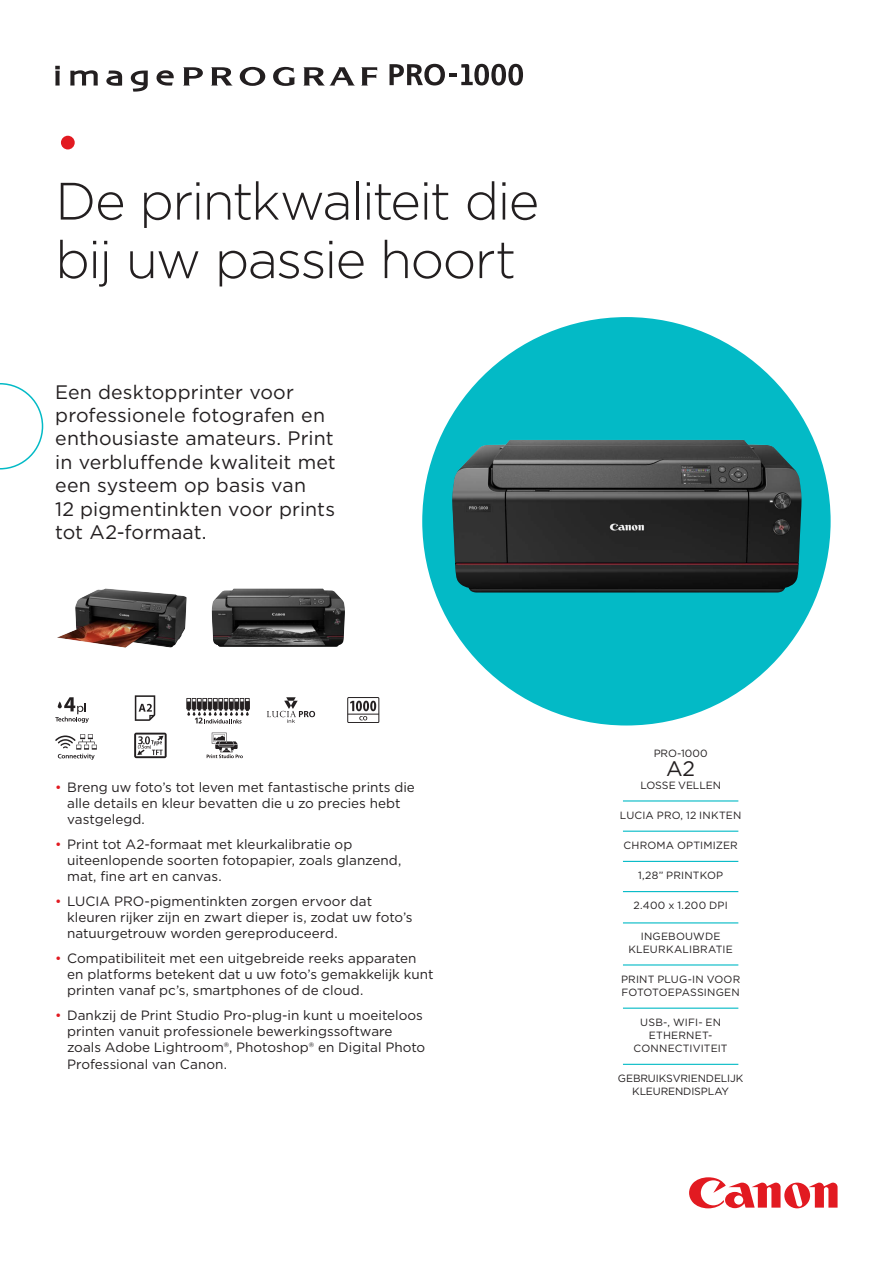
<style>
.page{position:relative;width:893px;height:1263px;background:#fff}
.page>*{position:absolute;margin:0;border:0;box-sizing:border-box;transform-origin:0 0}
.COVER_HEADER_LARGE{font:300 52.5px/58.5px "Gotham";letter-spacing:-.035em;color:#231f20}
.COVER_HEADER_LARGE-2{font:52.5px "Gotham";color:#e21a21}
.BODY{font:21px "Gotham";color:#231f20}
.INTRO{font:19.5px/23.4px "Gotham";letter-spacing:.005em;color:#231f20}
.t1{font:13.5px/16.2px "Gotham";color:#231f20}
.BODY-2{font:10.5px/13px "Gotham";letter-spacing:.01em;color:#231f20;text-align:center}
.BODY-3{font:10.5px/13px "Gotham";letter-spacing:-.01em;color:#231f20;text-align:center}
.s1{color:#e21a21}
</style>
<div class="page">
<div style="left:422px;top:317px;width:409px;height:408px;background:#03bac6;border-radius:50%"></div>
<svg style="left:0;top:383px;width:43px;height:86px"></svg>
<svg style="left:689px;top:1177px;width:148px;height:31px"></svg>
<img style="left:452px;top:440px;width:349px;height:152px">
<svg style="left:389px;top:64px;width:134px;height:22px"></svg>
<svg style="left:183px;top:67px;width:20px;height:19px"></svg>
<svg style="left:211px;top:67px;width:22px;height:19px"></svg>
<svg style="left:240px;top:67px;width:25px;height:19px"></svg>
<svg style="left:273px;top:67px;width:23px;height:19px"></svg>
<svg style="left:303px;top:67px;width:74px;height:19px"></svg>
<svg style="left:55px;top:66px;width:5px;height:20px"></svg>
<svg style="left:70px;top:70px;width:28px;height:16px"></svg>
<svg style="left:106px;top:71px;width:16px;height:15px"></svg>
<svg style="left:131px;top:71px;width:17px;height:21px"></svg>
<svg style="left:157px;top:70px;width:17px;height:16px"></svg>
<svg style="left:55px;top:697px;width:34px;height:26px"></svg>
<svg style="left:135px;top:695px;width:20px;height:26px"></svg>
<svg style="left:186px;top:698px;width:64px;height:25px"></svg>
<svg style="left:55px;top:734px;width:42px;height:26px"></svg>
<svg style="left:134px;top:733px;width:33px;height:25px"></svg>
<svg style="left:207px;top:733px;width:36px;height:25px"></svg>
<hr style="left:623px;top:800px;width:115px;height:1px;background:#03bac6">
<hr style="left:623px;top:831px;width:115px;height:1px;background:#03bac6">
<hr style="left:623px;top:861px;width:115px;height:1px;background:#03bac6">
<hr style="left:623px;top:891px;width:115px;height:1px;background:#03bac6">
<hr style="left:623px;top:922px;width:115px;height:1px;background:#03bac6">
<hr style="left:623px;top:964px;width:115px;height:1px;background:#03bac6">
<hr style="left:623px;top:1007px;width:115px;height:2px;background:#03bac6">
<hr style="left:623px;top:1064px;width:115px;height:1px;background:#03bac6">
<img style="left:57px;top:588px;width:130px;height:60px">
<img style="left:212px;top:589px;width:133px;height:58px">
<svg style="left:267px;top:697px;width:48px;height:26px"></svg>
<div style="left:347px;top:697px;width:32px;height:26px;border:1px solid #231f20"></div>
<svg style="left:348px;top:701px;width:31px;height:21px"></svg>
<hr style="left:348px;top:714px;width:31px;height:1px;background:#231f20">
<p class="COVER_HEADER_LARGE-2" style="left:55px;top:109px;width:27px">•</p>
<p class="COVER_HEADER_LARGE" style="left:55px;top:170px;width:485px">De printkwaliteit die bij uw passie hoort</p>
<p class="INTRO" style="left:55px;top:380px;width:282px">Een desktopprinter voor professionele fotografen en enthousiaste amateurs. Print in verbluffende kwaliteit met een systeem op basis van<br>12 pigmentinkten voor prints tot A2-formaat.</p>
<p class="t1" style="left:67px;top:778px;width:349px;text-indent:-12px"><span class="s1">•</span> Breng uw foto’s tot leven met fantastische prints die alle details en kleur bevatten die u zo precies hebt vastgelegd.</p>
<p class="t1" style="left:67px;top:835px;width:336px;text-indent:-12px"><span class="s1">•</span> Print tot A2-formaat met kleurkalibratie op uiteenlopende soorten fotopapier, zoals glanzend, mat, fine art en canvas.</p>
<p class="t1" style="left:67px;top:892px;width:347px;text-indent:-12px"><span class="s1">•</span> LUCIA PRO-pigmentinkten zorgen ervoor dat kleuren rijker zijn en zwart dieper is, zodat uw foto’s natuurgetrouw worden gereproduceerd.</p>
<p class="t1" style="left:67px;top:950px;width:368px;text-indent:-12px"><span class="s1">•</span> Compatibiliteit met een uitgebreide reeks apparaten en platforms betekent dat u uw foto’s gemakkelijk kunt printen vanaf pc’s, smartphones of de cloud.</p>
<p class="t1" style="left:67px;top:1007px;width:360px;text-indent:-12px"><span class="s1">•</span> Dankzij de Print Studio Pro-plug-in kunt u moeiteloos printen vanuit professionele bewerkingssoftware zoals Adobe Lightroom®, Photoshop® en Digital Photo Professional van Canon.</p>
<p class="BODY-2" style="left:654px;top:746px;width:55px">PRO-1000</p>
<p class="BODY" style="left:666px;top:755px;width:31px">A2</p>
<p class="BODY-2" style="left:640px;top:778px;width:82px">LOSSE VELLEN</p>
<p class="BODY-2" style="left:620px;top:808px;width:123px">LUCIA PRO, 12 INKTEN</p>
<p class="BODY-2" style="left:623px;top:838px;width:116px">CHROMA OPTIMIZER</p>
<p class="BODY-2" style="left:638px;top:869px;width:87px">1,28” PRINTKOP</p>
<p class="BODY-2" style="left:633px;top:899px;width:96px">2.400 x 1.200 DPI</p>
<p class="BODY-2" style="left:628px;top:929px;width:106px">INGEBOUWDE<br>KLEURKALIBRATIE</p>
<p class="BODY-2" style="left:621px;top:972px;width:121px;text-align:left">PRINT PLUG-IN VOOR<br>FOTOTOEPASSINGEN</p>
<p class="BODY-2" style="left:634px;top:1015px;width:96px">USB-, WIFI- EN<br>ETHERNET-<br>CONNECTIVITEIT</p>
<p class="BODY-3" style="left:618px;top:1072px;width:127px">GEBRUIKSVRIENDELIJK<br>KLEURENDISPLAY</p>
</div>
